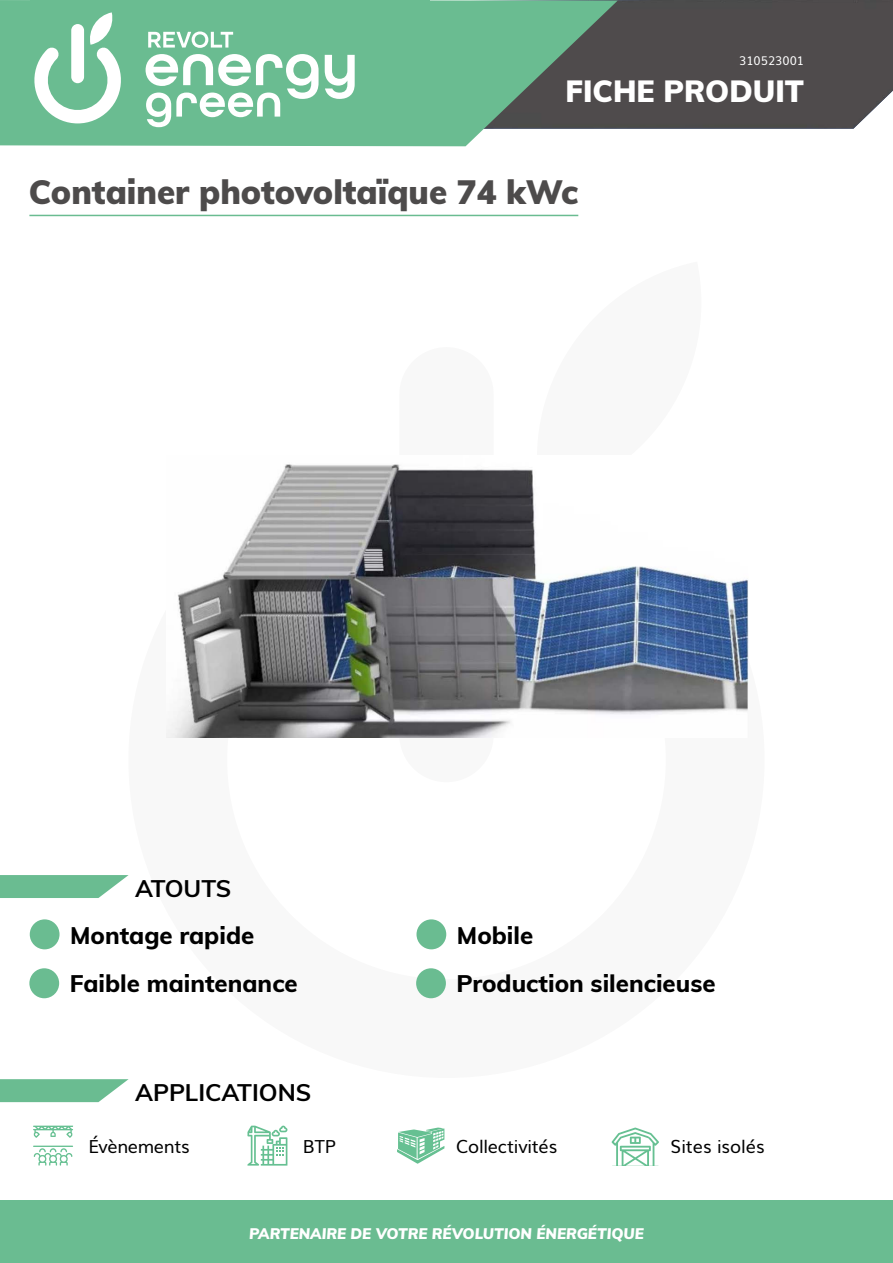
<style>
.page{position:relative;width:893px;height:1263px;background:#fff}
.page>*{position:absolute;margin:0;border:0;box-sizing:border-box;transform-origin:0 0}
.t1{font:900 33px "Muli";color:#4d4b4b}
.t2{font:900 30px "Muli";color:#fff}
.t3{font:800 24px/48.9px "Muli";color:#000}
.t4{font:700 24px "Muli";color:#000}
.t5{font:18px "Muli";letter-spacing:-.01em;color:#000}
.t6{font:italic 900 15px "Muli";color:#fff}
.t7{font:12px "Muli";color:#fff}
</style>
<div class="page">
<div style="left:618px;top:0;width:275px;height:129px;background:#4f4b4c"></div>
<svg style="left:0;top:0;width:618px;height:146px;background:#6ea588"></svg>
<div style="left:30px;top:0;width:399px;height:136px;background:#6abc91"></div>
<svg style="left:34px;top:12px;width:87px;height:111px"></svg>
<svg style="left:148px;top:32px;width:85px;height:16px"></svg>
<svg style="left:146px;top:54px;width:173px;height:73px"></svg>
<svg style="left:325px;top:55px;width:30px;height:44px"></svg>
<hr style="left:29px;top:215px;width:549px;height:1px;background:#6abc91">
<div style="left:399px;top:347px;width:95px;height:435px;background:#f8f8f8;border-radius:47px"></div>
<img style="left:166px;top:464px;width:582px;height:274px">
<div style="left:30px;top:919px;width:30px;height:30px;background:#6abc91;border-radius:50%"></div>
<div style="left:29px;top:968px;width:30px;height:30px;background:#6abc91;border-radius:50%"></div>
<div style="left:416px;top:919px;width:30px;height:30px;background:#6abc91;border-radius:50%"></div>
<div style="left:416px;top:968px;width:30px;height:30px;background:#6abc91;border-radius:50%"></div>
<svg style="left:33px;top:1125px;width:40px;height:13px"></svg>
<svg style="left:33px;top:1145px;width:40px;height:20px"></svg>
<svg style="left:247px;top:1125px;width:41px;height:41px"></svg>
<svg style="left:397px;top:1127px;width:47px;height:37px"></svg>
<svg style="left:612px;top:1127px;width:47px;height:38px"></svg>
<div style="left:1px;top:1200px;width:892px;height:63px;background:#6abc91"></div>
<svg style="left:0;top:875px;width:129px;height:23px;background:#7cc49e"></svg>
<svg style="left:0;top:1079px;width:129px;height:23px;background:#7cc49e"></svg>
<p class="t7" style="left:739px;top:51px;width:66px">310523001</p>
<p class="t2" style="left:566px;top:70px;width:240px">FICHE PRODUIT</p>
<h1 class="t1" style="left:29px;top:168px;width:551px">Container photovoltaïque 74 kWc</h1>
<p class="t4" style="left:135px;top:870px;width:98px">ATOUTS</p>
<p class="t3" style="left:70px;top:909px;width:229px">Montage rapide<br>Faible maintenance</p>
<p class="t3" style="left:457px;top:909px;width:261px">Mobile<br>Production silencieuse</p>
<p class="t4" style="left:135px;top:1075px;width:178px">APPLICATIONS</p>
<p class="t5" style="left:88px;top:1132px;width:103px">Évènements</p>
<p class="t5" style="left:303px;top:1132px;width:35px">BTP</p>
<p class="t5" style="left:456px;top:1132px;width:103px">Collectivités</p>
<p class="t5" style="left:671px;top:1132px;width:96px">Sites isolés</p>
<p class="t6" style="left:249px;top:1223px;width:396px">PARTENAIRE DE VOTRE RÉVOLUTION ÉNERGÉTIQUE</p>
</div>
